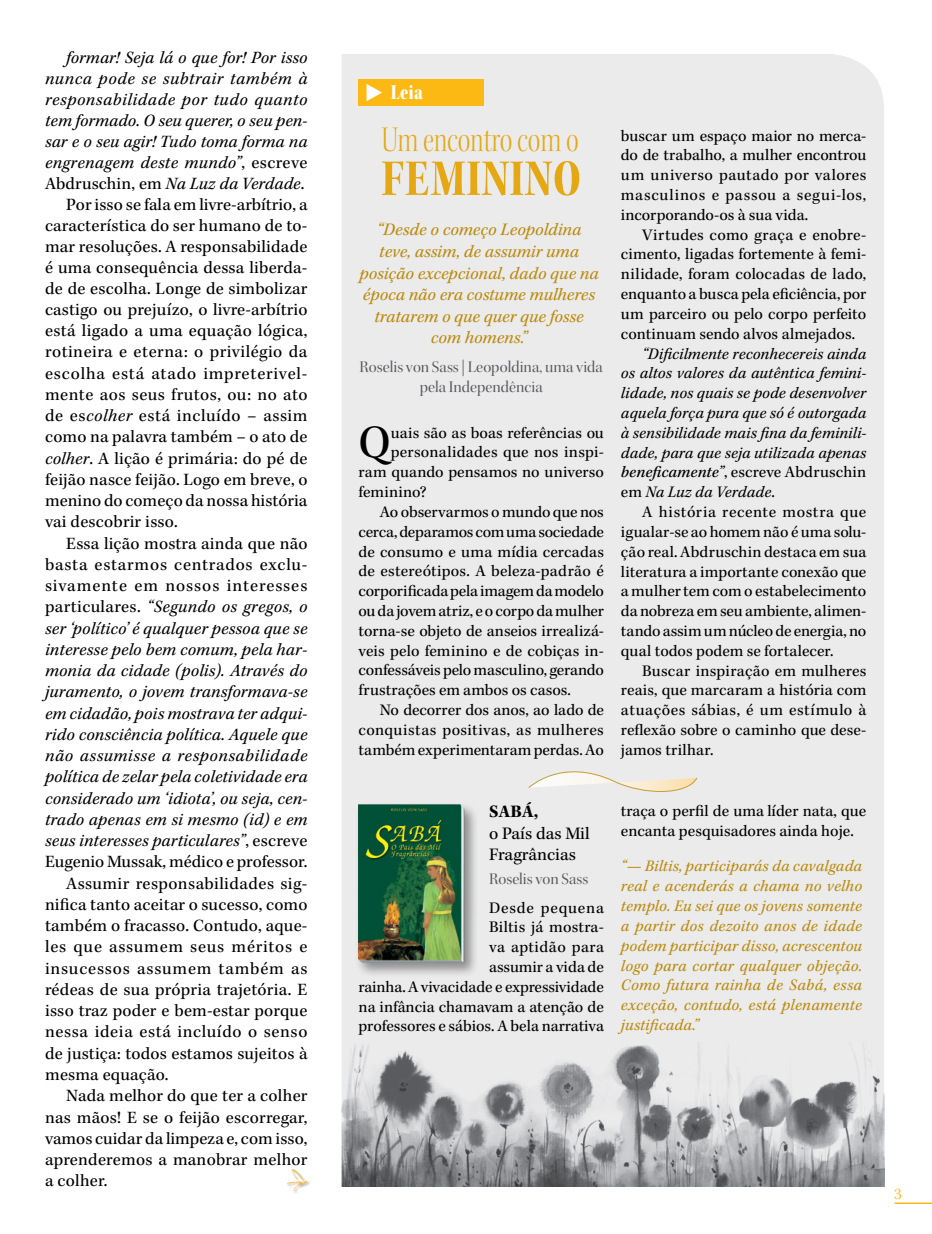
<style>
.page{position:relative;width:932px;height:1234px;background:#fff}
.page>*{position:absolute;margin:0;border:0;box-sizing:border-box;transform-origin:0 0}
.t1{font:54px "Kepler Std Bold Cn Subh";letter-spacing:.01em;color:#e5a812}
.texto_11_capitular{font:47.7px "Kepler Std";color:#000}
.t2{font:37.5px "Kepler Std Light Cn Disp";letter-spacing:-.005em;color:#e5a812}
.texto_12{font:22.5px "Kepler Std Black Cn Disp";color:#fff}
.CITACAO_KEPLER_12{font:italic 18px/21.6px "Kepler Std";color:#bb8a0b;text-align:center}
.CHAMADA{font:18px/21.6px "Kepler Std";letter-spacing:.005em;color:#000}
.tit_livro{font:700 18px "Kepler Std";color:#000}
.TEXTO_11{font:17.7px/21.1px "Kepler Std";letter-spacing:.01em;color:#000;text-align:justify}
.TEXTO_11-2{font:italic 17.7px/21.3px "Kepler Std";letter-spacing:.01em;color:#000;text-align:justify}
.TEXTO_11-3{font:16.5px/19.8px "Kepler Std";color:#000;text-align:justify}
.CITACAO_KEPLER_12-2{font:italic 16.5px/19.8px "Kepler Std";letter-spacing:.02em;color:#bb8a0b;text-align:justify}
.TEXTO_11-4{font:italic 16.5px/19.8px "Kepler Std";letter-spacing:.01em;color:#000;text-align:justify}
.texto_11_capitular-2{font:16.5px "Kepler Std";letter-spacing:.005em;color:#000}
.AUTOR_11{font:16.5px/19.8px "Kepler Std Disp";letter-spacing:.005em;color:#58595b;text-align:center}
.t3{font:300 16.5px "Kepler Std";color:#fdb913}
.s1{font-style:normal}
.s2{font-style:italic}
.s3{font-weight:500}
</style>
<div class="page">
<div style="left:342px;top:54px;width:541px;height:987px;background:#ebebec"></div>
<hr style="left:894px;top:1202px;width:37px;height:1px;background:#fdb913">
<div style="left:286px;top:1168px;width:24px;height:25px;background:#000;opacity:.3"></div>
<svg style="left:287px;top:1168px;width:21px;height:23px"></svg>
<div style="left:358px;top:79px;width:125px;height:26px;background:#fdb913"></div>
<svg style="left:366px;top:84px;width:16px;height:17px"></svg>
<div style="left:355px;top:801px;width:124px;height:176px;background:#000;opacity:.4"></div>
<img style="left:358px;top:804px;width:106px;height:158px">
<img style="left:341px;top:1041px;width:542px;height:145px">
<svg style="left:528px;top:770px;width:169px;height:23px"></svg>
<p class="TEXTO_11-2" style="left:45px;top:47px;width:264px;text-indent:21px">formar! Seja lá o que for! Por isso nunca pode se subtrair também à responsabilidade por tudo quanto tem formado. O seu querer, o seu pen&shy;sar e o seu agir! Tudo toma forma na engrenagem deste mundo”<span class="s1">, escreve Abdruschin, em</span> Na Luz da Verdade<span class="s1">.</span></p>
<p class="TEXTO_11" style="left:45px;top:194px;width:264px;text-indent:21px">Por isso se fala em livre-arbítrio, a característica do ser humano de to&shy;mar resoluções. A responsabilidade é uma consequência dessa liberda&shy;de de escolha. Longe de simbolizar castigo ou prejuízo, o livre-arbítrio está ligado a uma equação lógica, rotineira e eterna: o privilégio da escolha está atado impreterivel&shy;mente aos seus frutos, ou: no ato de es<span class="s2">colher</span> está incluído – assim como na palavra também – o ato de <span class="s2">colher</span>. A lição é primária: do pé de feijão nasce feijão. Logo em breve, o menino do começo da nossa história vai descobrir isso.</p>
<p class="TEXTO_11-2" style="left:45px;top:533px;width:264px;text-indent:21px"><span class="s1">Essa lição mostra ainda que não basta estarmos centrados exclu&shy;sivamente em nossos interesses particulares.</span> “Segundo os gregos, o ser ‘político’ é qualquer pessoa que se interesse pelo bem comum, pela har&shy;monia da cidade (polis). Através do juramento, o jovem transformava-se em cidadão, pois mostrava ter adqui&shy;rido consciência política. Aquele que não assumisse a responsabilidade política de zelar pela coletividade era considerado um ‘idiota’, ou seja, cen&shy;trado apenas em si mesmo (id) e em seus interesses particulares”<span class="s1">, escreve Eugenio Mussak, médico e professor.</span></p>
<p class="TEXTO_11" style="left:45px;top:873px;width:264px;text-indent:21px">Assumir responsabilidades sig&shy;nifica tanto aceitar o sucesso, como também o fracasso. Contudo, aque&shy;les que assumem seus méritos e insucessos assumem também as rédeas de sua própria trajetória. E isso traz poder e bem-estar porque nessa ideia está incluído o senso de justiça: todos estamos sujeitos à mesma equação.</p>
<p class="TEXTO_11" style="left:45px;top:1085px;width:264px;text-indent:21px">Nada melhor do que ter a colher nas mãos! E se o feijão escorregar, vamos cuidar da limpeza e, com isso, aprenderemos a manobrar melhor a colher.</p>
<p class="texto_12" style="left:391px;top:79px;width:33px">Leia</p>
<p class="t2" style="left:381px;top:119px;width:199px">Um encontro com o</p>
<p class="t1" style="left:381px;top:148px;width:201px">FEMININO</p>
<p class="CITACAO_KEPLER_12" style="left:359px;top:219px;width:241px">“Desde o começo Leopoldina teve, assim, de assumir uma posição excepcional, dado que na época não era costume mulheres tratarem o que quer que fosse com homens.”</p>
<p class="AUTOR_11" style="left:359px;top:357px;width:245px">Roselis von Sass | Leopoldina, uma vida pela Independência</p>
<p class="texto_11_capitular" style="left:358px;top:415px;width:34px">Q</p>
<p class="texto_11_capitular-2" style="left:391px;top:423px;width:214px">uais são as boas referências ou</p>
<p class="texto_11_capitular-2" style="left:391px;top:443px;width:214px">personalidades que nos inspi-</p>
<p class="texto_11_capitular-2" style="left:358px;top:462px;width:247px">ram quando pensamos no universo</p>
<p class="texto_11_capitular-2" style="left:358px;top:482px;width:70px">feminino?</p>
<p class="TEXTO_11-3" style="left:358px;top:502px;width:247px;text-indent:21px">Ao observarmos o mundo que nos cerca, deparamos com uma sociedade de consumo e uma mídia cercadas de estereótipos. A beleza-padrão é corporificada pela imagem da modelo ou da jovem atriz, e o corpo da mulher torna-se objeto de anseios irrealizá&shy;veis pelo feminino e de cobiças in&shy;confessáveis pelo masculino, gerando frustrações em ambos os casos.</p>
<p class="TEXTO_11-3" style="left:358px;top:700px;width:247px;text-indent:21px">No decorrer dos anos, ao lado de conquistas positivas, as mulheres também experimentaram perdas. Ao</p>
<p class="TEXTO_11-3" style="left:620px;top:126px;width:247px">buscar um espaço maior no merca&shy;do de trabalho, a mulher encontrou um universo pautado por valores masculinos e passou a segui-los, incorporando-os à sua vida.</p>
<p class="TEXTO_11-3" style="left:620px;top:225px;width:247px;text-indent:21px">Virtudes como graça e enobre&shy;cimento, ligadas fortemente à femi&shy;nilidade, foram colocadas de lado, enquanto a busca pela eficiência, por um parceiro ou pelo corpo perfeito continuam sendo alvos almejados.</p>
<p class="TEXTO_11-4" style="left:620px;top:344px;width:247px;text-indent:21px">“Dificilmente reconhecereis ainda os altos valores da autêntica femini&shy;lidade, nos quais se pode desenvolver aquela força pura que só é outorgada à sensibilidade mais fina da feminili&shy;dade, para que seja utilizada apenas <span class="s3">beneficamente</span>”<span class="s1">, escreve Abdruschin em</span> Na Luz da Verdade<span class="s1">.</span></p>
<p class="TEXTO_11-3" style="left:620px;top:502px;width:247px;text-indent:21px">A história recente mostra que igualar-se ao homem não é uma solu&shy;ção real. Abdruschin destaca em sua literatura a importante conexão que a mulher tem com o estabelecimento da nobreza em seu ambiente, alimen&shy;tando assim um núcleo de energia, no qual todos podem se fortalecer.</p>
<p class="TEXTO_11-3" style="left:620px;top:661px;width:247px;text-indent:21px">Buscar inspiração em mulheres reais, que marcaram a história com atuações sábias, é um estímulo à reflexão sobre o caminho que dese&shy;jamos trilhar.</p>
<p class="tit_livro" style="left:489px;top:801px;width:51px">SABÁ,</p>
<p class="CHAMADA" style="left:489px;top:822px;width:102px">o País das Mil<br>Fragrâncias</p>
<p class="AUTOR_11" style="left:489px;top:869px;width:101px">Roselis von Sass</p>
<p class="TEXTO_11-3" style="left:358px;top:898px;width:247px;text-align:right">Desde pequena<br>Biltis já mostra-<br>va aptidão para<br>assumir a vida de<br>rainha. A vivacidade e expressividade na infância chamavam a atenção de professores e sábios. A bela narrativa</p>
<p class="TEXTO_11-3" style="left:620px;top:801px;width:247px">traça o perfil de uma líder nata, que encanta pesquisadores ainda hoje.</p>
<p class="CITACAO_KEPLER_12-2" style="left:620px;top:856px;width:242px">“— Biltis, participarás da cavalgada real e acenderás a chama no velho templo. Eu sei que os jovens somente a partir dos dezoito anos de idade podem participar disso, acrescentou logo para cortar qualquer objeção.<br>Como futura rainha de Sabá, essa exceção, contudo, está plenamente justificada.”</p>
<p class="t3" style="left:893px;top:1184px;width:9px">3</p>
</div>
